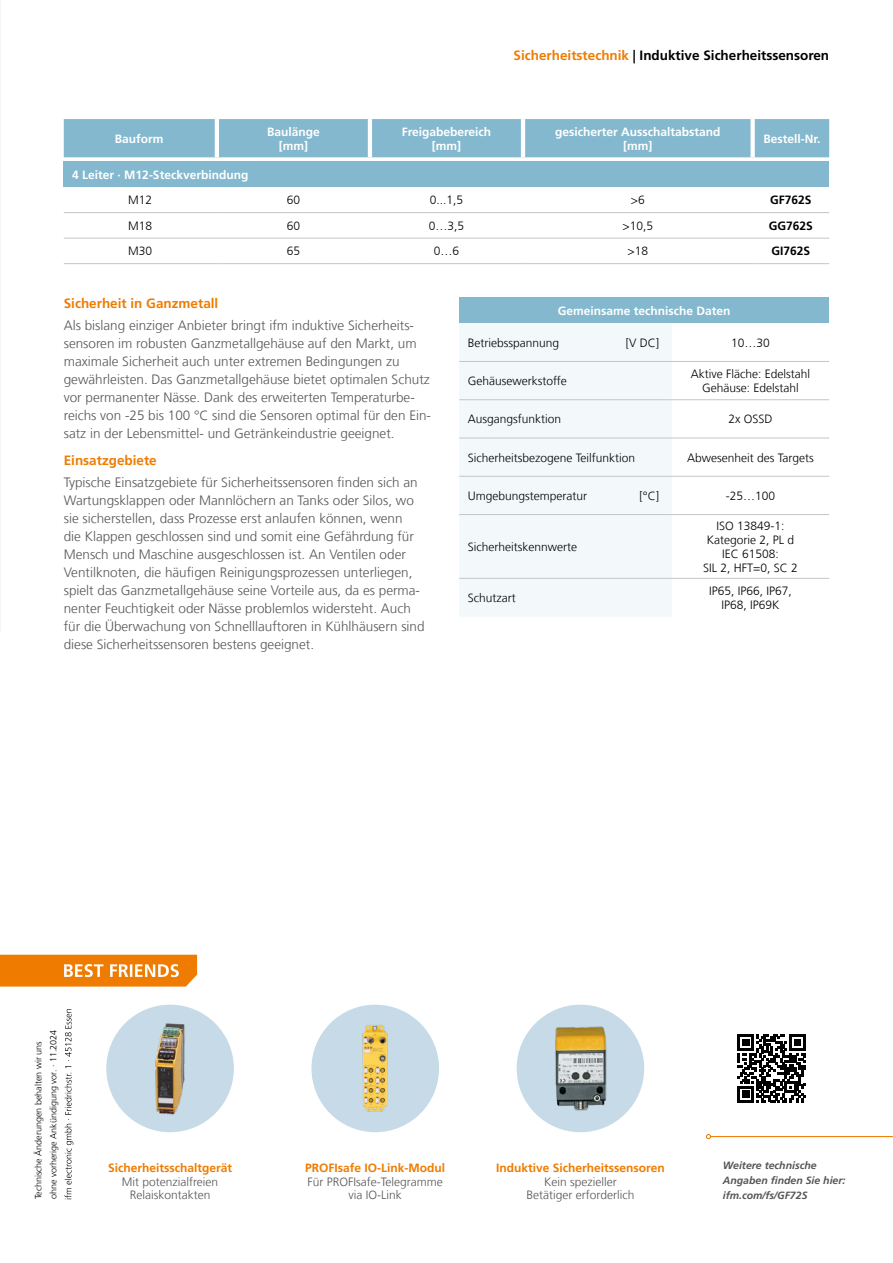
<style>
.page{position:relative;width:893px;height:1263px;background:#fff}
.page>*{position:absolute;margin:0;border:0;box-sizing:border-box;transform-origin:0 0}
.Fließtext{font:300 13.5px/18px "Frutiger LT Com";color:#565656}
.Box_Produktgruppe{font:700 13.5px "Frutiger LT Com";color:#000}
.Fließtext_Headline{font:700 13.5px "Frutiger LT Com";color:#ef7c00}
.Tabellentext_zentriert{font:300 12px/14.2px "Frutiger LT Com";color:#000;text-align:center}
.Tabellentext_TAB{font:300 12px "Frutiger LT Com";color:#000}
.Tabellenkopf{font:700 12px/14.2px "Frutiger LT Com";color:#fff;text-align:center}
.Best_Friends_Fließtext{font:300 12px/13.5px "Frutiger LT Com";color:#565656;text-align:center}
.Best_Friends_Headline_orange{font:700 12px "Frutiger LT Com";color:#ef7c00}
.Tabelle_Subheadline{font:700 12px "Frutiger LT Com";color:#fff}
.BESTELLNUMMER{font:700 12px "Frutiger LT Com";color:#000}
.QR_Code_linksbündig{font:italic 700 10.5px/15px "Frutiger LT Com";color:#565656}
.Datum{font:300 9px "Frutiger LT Com";color:#000}
.s1{color:#ef7c00}
</style>
<div class="page">
<svg style="left:0;top:955px;width:197px;height:31px;background:#f08b1e"></svg>
<div style="left:311px;top:1005px;width:128px;height:127px;background:#c6dbe7;border-radius:50%"></div>
<img style="left:362px;top:1025px;width:26px;height:87px">
<hr style="left:711px;top:1136px;width:182px;height:1px;background:#ef7c00">
<svg style="left:706px;top:1134px;width:5px;height:5px"></svg>
<svg style="left:738px;top:1034px;width:68px;height:68px"></svg>
<svg style="left:65px;top:1009px;width:8px;height:190px"></svg>
<img style="left:106px;top:1005px;width:128px;height:127px;border-radius:64px">
<img style="left:517px;top:1005px;width:127px;height:127px;border-radius:64px">
<div style="left:64px;top:119px;width:765px;height:38px;background:#83b8ce"></div>
<hr style="left:368px;top:119px;width:4px;height:38px;background:#fff">
<hr style="left:521px;top:119px;width:4px;height:38px;background:#fff">
<hr style="left:215px;top:119px;width:4px;height:38px;background:#fff">
<div style="left:750px;top:119px;width:5px;height:38px;background:#fff"></div>
<div style="left:64px;top:162px;width:765px;height:25px;background:#83b8ce"></div>
<hr style="left:217px;top:263px;width:153px;height:1px;background:#c5c6c6">
<hr style="left:370px;top:263px;width:153px;height:1px;background:#c5c6c6">
<hr style="left:523px;top:263px;width:230px;height:1px;background:#c5c6c6">
<hr style="left:753px;top:263px;width:76px;height:1px;background:#c5c6c6">
<hr style="left:64px;top:212px;width:153px;height:1px;background:#c5c6c6">
<hr style="left:217px;top:212px;width:153px;height:1px;background:#c5c6c6">
<hr style="left:370px;top:212px;width:153px;height:1px;background:#c5c6c6">
<hr style="left:523px;top:212px;width:230px;height:1px;background:#c5c6c6">
<hr style="left:753px;top:212px;width:76px;height:1px;background:#c5c6c6">
<hr style="left:217px;top:238px;width:153px;height:1px;background:#c5c6c6">
<hr style="left:370px;top:238px;width:153px;height:1px;background:#c5c6c6">
<hr style="left:523px;top:238px;width:230px;height:1px;background:#c5c6c6">
<hr style="left:753px;top:238px;width:76px;height:1px;background:#c5c6c6">
<hr style="left:64px;top:238px;width:153px;height:1px;background:#c5c6c6">
<hr style="left:64px;top:263px;width:153px;height:1px;background:#c5c6c6">
<div style="left:459px;top:298px;width:370px;height:25px;background:#83b8ce"></div>
<div style="left:459px;top:324px;width:213px;height:292px;background:#f3f8fa"></div>
<hr style="left:459px;top:361px;width:213px;height:1px;background:#c5c6c6">
<hr style="left:672px;top:361px;width:157px;height:1px;background:#c5c6c6">
<hr style="left:459px;top:399px;width:213px;height:1px;background:#c5c6c6">
<hr style="left:672px;top:399px;width:157px;height:1px;background:#c5c6c6">
<hr style="left:459px;top:438px;width:213px;height:1px;background:#c5c6c6">
<hr style="left:672px;top:438px;width:157px;height:1px;background:#c5c6c6">
<hr style="left:459px;top:476px;width:213px;height:1px;background:#c5c6c6">
<hr style="left:672px;top:476px;width:157px;height:1px;background:#c5c6c6">
<hr style="left:459px;top:514px;width:213px;height:1px;background:#c5c6c6">
<hr style="left:672px;top:514px;width:157px;height:1px;background:#c5c6c6">
<hr style="left:459px;top:578px;width:213px;height:1px;background:#c5c6c6">
<hr style="left:672px;top:578px;width:157px;height:1px;background:#c5c6c6">
<p class="Box_Produktgruppe" style="left:514px;top:47px;width:317px"><span class="s1">Sicherheitstechnik</span> | Induktive Sicherheitssensoren</p>
<p class="Tabellenkopf" style="left:115px;top:131px;width:50px">Bauform</p>
<p class="Tabellenkopf" style="left:267px;top:124px;width:54px">Baulänge [mm]</p>
<p class="Tabellenkopf" style="left:402px;top:124px;width:91px">Freigabebereich</p>
<p class="Tabellenkopf" style="left:432px;top:139px;width:31px">[mm]</p>
<p class="Tabellenkopf" style="left:555px;top:124px;width:167px">gesicherter Ausschaltabstand</p>
<p class="Tabellenkopf" style="left:623px;top:139px;width:31px">[mm]</p>
<p class="Tabellenkopf" style="left:763px;top:131px;width:58px">Bestell-Nr.</p>
<p class="Tabelle_Subheadline" style="left:72px;top:168px;width:178px">4 Leiter · M12-Steckverbindung</p>
<p class="Tabellentext_zentriert" style="left:128px;top:193px;width:26px">M12</p>
<p class="Tabellentext_zentriert" style="left:287px;top:193px;width:15px">60</p>
<p class="Tabellentext_zentriert" style="left:430px;top:193px;width:35px">0...1,5</p>
<p class="Tabellentext_zentriert" style="left:631px;top:193px;width:15px">&gt;6</p>
<p class="BESTELLNUMMER" style="left:770px;top:193px;width:43px">GF762S</p>
<p class="Tabellentext_zentriert" style="left:128px;top:219px;width:26px">M18</p>
<p class="Tabellentext_zentriert" style="left:287px;top:219px;width:15px">60</p>
<p class="Tabellentext_zentriert" style="left:429px;top:219px;width:37px">0…3,5</p>
<p class="Tabellentext_zentriert" style="left:623px;top:219px;width:32px">&gt;10,5</p>
<p class="BESTELLNUMMER" style="left:769px;top:219px;width:46px">GG762S</p>
<p class="Tabellentext_zentriert" style="left:128px;top:244px;width:26px">M30</p>
<p class="Tabellentext_zentriert" style="left:287px;top:244px;width:15px">65</p>
<p class="Tabellentext_zentriert" style="left:434px;top:244px;width:27px">0…6</p>
<p class="Tabellentext_zentriert" style="left:628px;top:244px;width:22px">&gt;18</p>
<p class="BESTELLNUMMER" style="left:772px;top:244px;width:40px">GI762S</p>
<p class="Fließtext_Headline" style="left:64px;top:295px;width:156px">Sicherheit in Ganzmetall</p>
<p class="Fließtext" style="left:64px;top:316px;width:369px">Als bislang einziger Anbieter bringt ifm induktive Sicherheits&shy;sensoren im robusten Ganzmetallgehäuse auf den Markt, um maximale Sicherheit auch unter extremen Bedingungen zu gewährleisten. Das Ganzmetallgehäuse bietet optimalen Schutz vor permanenter Nässe. Dank des erweiterten Temperaturbe&shy;reichs von -25 bis 100 °C sind die Sensoren optimal für den Ein&shy;satz in der Lebensmittel- und Getränkeindustrie geeignet.</p>
<p class="Fließtext_Headline" style="left:64px;top:452px;width:95px">Einsatzgebiete</p>
<p class="Fließtext" style="left:64px;top:473px;width:362px">Typische Einsatzgebiete für Sicherheitssensoren finden sich an Wartungsklappen oder Mannlöchern an Tanks oder Silos, wo sie sicherstellen, dass Prozesse erst anlaufen können, wenn<br>die Klappen geschlossen sind und somit eine Gefährdung für Mensch und Maschine ausgeschlossen ist. An Ventilen oder Ventilknoten, die häufigen Reinigungsprozessen unterliegen, spielt das Ganzmetallgehäuse seine Vorteile aus, da es perma&shy;nenter Feuchtigkeit oder Nässe problemlos widersteht. Auch für die Überwachung von Schnelllauftoren in Kühlhäusern sind diese Sicherheitssensoren bestens geeignet.</p>
<p class="Tabellenkopf" style="left:558px;top:304px;width:174px">Gemeinsame technische Daten</p>
<p class="Tabellentext_TAB" style="left:468px;top:336px;width:93px">Betriebsspannung</p>
<p class="Tabellentext_TAB" style="left:626px;top:336px;width:35px">[V DC]</p>
<p class="Tabellentext_zentriert" style="left:731px;top:335px;width:40px">10…30</p>
<p class="Tabellentext_TAB" style="left:468px;top:374px;width:101px">Gehäusewerkstoffe</p>
<p class="Tabellentext_zentriert" style="left:691px;top:367px;width:121px">Aktive Fläche: Edelstahl<br>Gehäuse: Edelstahl</p>
<p class="Tabellentext_TAB" style="left:468px;top:412px;width:95px">Ausgangsfunktion</p>
<p class="Tabellentext_zentriert" style="left:728px;top:412px;width:46px">2x OSSD</p>
<p class="Tabellentext_TAB" style="left:468px;top:450px;width:169px">Sicherheitsbezogene Teilfunktion</p>
<p class="Tabellentext_zentriert" style="left:687px;top:450px;width:128px">Abwesenheit des Targets</p>
<p class="Tabellentext_TAB" style="left:468px;top:489px;width:121px">Umgebungstemperatur</p>
<p class="Tabellentext_TAB" style="left:640px;top:489px;width:21px">[°C]</p>
<p class="Tabellentext_zentriert" style="left:726px;top:489px;width:51px">-25…100</p>
<p class="Tabellentext_TAB" style="left:468px;top:540px;width:111px">Sicherheitskennwerte</p>
<p class="Tabellentext_zentriert" style="left:716px;top:518px;width:70px">ISO 13849-1:</p>
<p class="Tabellentext_zentriert" style="left:707px;top:533px;width:89px">Kategorie 2, PL d</p>
<p class="Tabellentext_zentriert" style="left:703px;top:547px;width:96px">IEC 61508:<br>SIL 2, HFT=0, SC 2</p>
<p class="Tabellentext_TAB" style="left:468px;top:591px;width:49px">Schutzart</p>
<p class="Tabellentext_zentriert" style="left:709px;top:584px;width:84px">IP65, IP66, IP67,<br>IP68, IP69K</p>
<p class="Datum" style="left:33px;top:1199px;width:160px;rotate:-90deg">Technische Änderungen behalten wir uns</p>
<p class="Datum" style="left:48px;top:1199px;width:171px;rotate:-90deg">ohne vorherige Ankündigung vor. · 11.2024</p>
<p class="Best_Friends_Headline_orange" style="left:108px;top:1161px;width:126px">Sicherheitsschaltgerät</p>
<p class="Best_Friends_Fließtext" style="left:122px;top:1175px;width:98px">Mit potenzialfreien<br>Relaiskontakten</p>
<p class="Best_Friends_Headline_orange" style="left:305px;top:1161px;width:142px">PROFIsafe IO-Link-Modul</p>
<p class="Best_Friends_Fließtext" style="left:308px;top:1175px;width:137px">Für PROFIsafe-Telegramme via IO-Link</p>
<p class="Best_Friends_Headline_orange" style="left:496px;top:1161px;width:170px">Induktive Sicherheitssensoren</p>
<p class="Best_Friends_Fließtext" style="left:527px;top:1175px;width:109px">Kein spezieller<br>Betätiger erforderlich</p>
<p class="QR_Code_linksbündig" style="left:723px;top:1158px;width:124px">Weitere technische<br>Angaben finden Sie hier:</p>
<p class="QR_Code_linksbündig" style="left:723px;top:1188px;width:86px">ifm.com/fs/GF72S</p>
</div>
